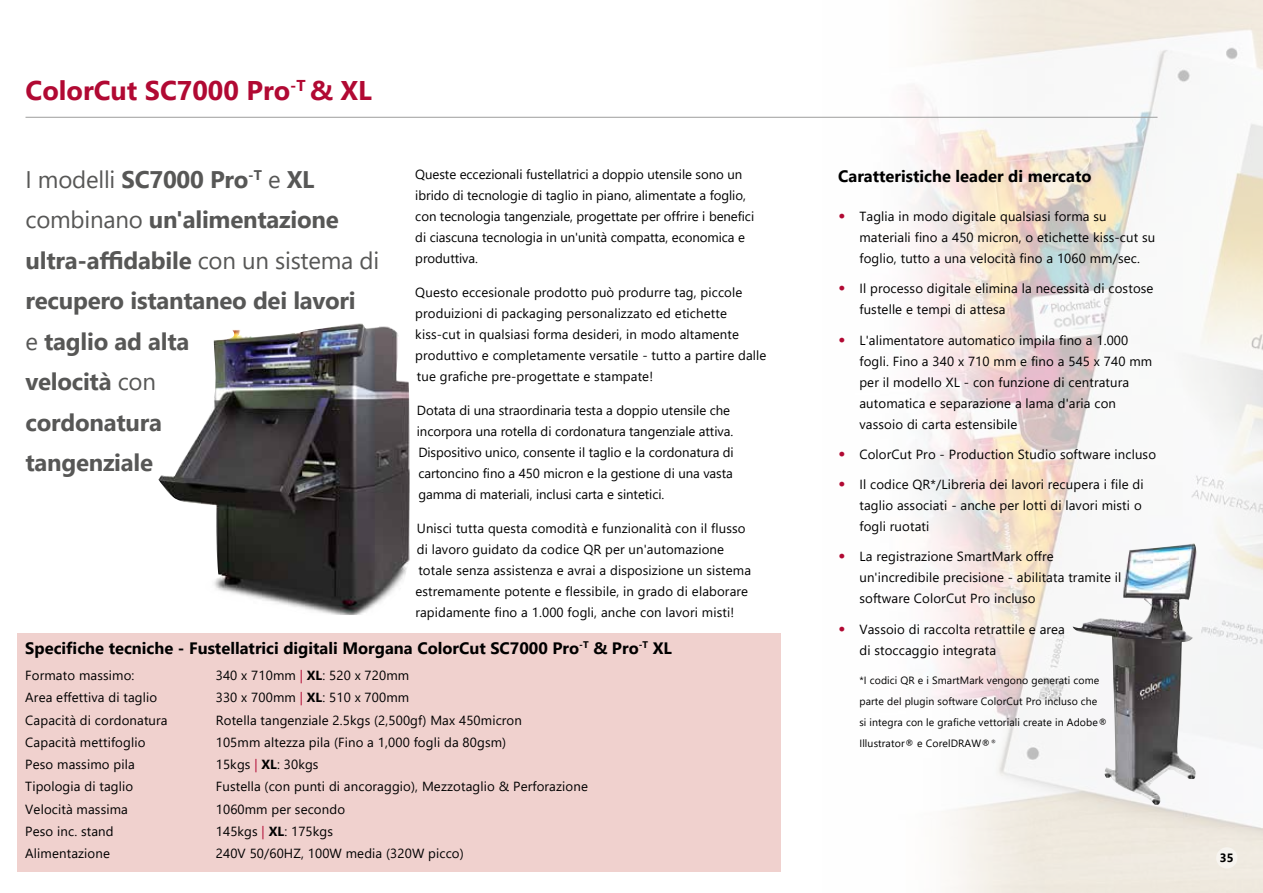
<style>
.page{position:relative;width:1263px;height:893px;background:#fff}
.page>*{position:absolute;margin:0;border:0;box-sizing:border-box;transform-origin:0 0}
.t1{font:700 27px "Segoe UI";color:#b10933}
.t2{font:700 24px/40.5px "Segoe UI";letter-spacing:-.01em;color:#575756}
.t3{font:700 16.5px "Segoe UI";color:#000}
.t4{font:13.2px/21px "Segoe UI";letter-spacing:.01em;color:#000}
.t5{font:700 12px "Segoe UI";color:#000}
.t6{font:10.5px/21px "Segoe UI";letter-spacing:.01em;color:#000}
.s1{font-weight:400}
.s2{color:#b10933}
.s3{font-weight:700}
.s4{font-weight:700;font-size:18px;color:#b10933}
</style>
<div class="page">
<svg style="left:822px;top:0;width:441px;height:893px"></svg>
<div style="left:17px;top:633px;width:764px;height:238px;background:#f0d1ce"></div>
<img style="left:1072px;top:543px;width:130px;height:262px">
<hr style="left:26px;top:117px;width:1131px;height:1px;background:#9d9d9c">
<img style="left:158px;top:323px;width:252px;height:292px">
<div style="left:1216px;top:847px;width:21px;height:21px;background:#f7f4ef;border-radius:50%"></div>
<h1 class="t1" style="left:26px;top:65px;width:348px">ColorCut SC7000 Pro<sup>-T</sup> &amp; XL</h1>
<h2 class="t2" style="left:26px;top:157px;width:355px"><span class="s1">I modelli</span> SC7000 Pro<sup>-T</sup> <span class="s1">e</span> XL <span class="s1">combinano</span> un'alimentazione ultra-affidabile <span class="s1">con un sistema di </span>recupero istantaneo dei lavori<br><span class="s1">e</span> taglio ad alta<br>velocità <span class="s1">con<br></span>cordonatura<br>tangenziale</h2>
<p class="t4" style="left:415px;top:163px;width:340px">Queste eccezionali fustellatrici a doppio utensile sono un ibrido di tecnologie di taglio in piano, alimentate a foglio, con tecnologia tangenziale, progettate per offrire i benefici di ciascuna tecnologia in un'unità compatta, economica e produttiva.</p>
<p class="t4" style="left:415px;top:281px;width:353px">Questo eccesionale prodotto può produrre tag, piccole produizioni di packaging personalizzato ed etichette kiss-cut in qualsiasi forma desideri, in modo altamente produttivo e completamente versatile - tutto a partire dalle tue grafiche pre-progettate e stampate!</p>
<p class="t4" style="left:417px;top:398px;width:318px">Dotata di una straordinaria testa a doppio utensile che incorpora una rotella di cordonatura tangenziale attiva.<br>Dispositivo unico, consente il taglio e la cordonatura di cartoncino fino a 450 micron e la gestione di una vasta gamma di materiali, inclusi carta e sintetici.</p>
<p class="t4" style="left:415px;top:516px;width:337px">Unisci tutta questa comodità e funzionalità con il flusso di lavoro guidato da codice QR per un'automazione totale senza assistenza e avrai a disposizione un sistema estremamente potente e flessibile, in grado di elaborare rapidamente fino a 1.000 fogli, anche con lavori misti!</p>
<p class="t3" style="left:25px;top:632px;width:648px">Specifiche tecniche - Fustellatrici digitali Morgana ColorCut SC7000 Pro<sup>-T</sup> &amp; Pro<sup>-T</sup> XL</p>
<p class="t4" style="left:25px;top:664px;width:111px">Formato massimo:</p>
<p class="t4" style="left:216px;top:664px;width:195px">340 x 710mm <span class="s2">|</span> <span class="s3">XL</span>: 520 x 720mm</p>
<p class="t4" style="left:25px;top:686px;width:133px">Area effettiva di taglio</p>
<p class="t4" style="left:216px;top:686px;width:195px">330 x 700mm <span class="s2">|</span> <span class="s3">XL</span>: 510 x 700mm</p>
<p class="t4" style="left:25px;top:708px;width:144px">Capacità di cordonatura</p>
<p class="t4" style="left:216px;top:708px;width:308px">Rotella tangenziale 2.5kgs (2,500gf) Max 450micron</p>
<p class="t4" style="left:25px;top:730px;width:122px">Capacità mettifoglio</p>
<p class="t4" style="left:216px;top:730px;width:292px">105mm altezza pila (Fino a 1,000 fogli da 80gsm)</p>
<p class="t4" style="left:25px;top:753px;width:111px">Peso massimo pila</p>
<p class="t4" style="left:216px;top:753px;width:104px">15kgs <span class="s2">|</span> <span class="s3">XL</span>: 30kgs</p>
<p class="t4" style="left:25px;top:775px;width:109px">Tipologia di taglio</p>
<p class="t4" style="left:216px;top:775px;width:374px">Fustella (con punti di ancoraggio), Mezzotaglio &amp; Perforazione</p>
<p class="t4" style="left:25px;top:797px;width:104px">Velocità massima</p>
<p class="t4" style="left:216px;top:797px;width:131px">1060mm per secondo</p>
<p class="t4" style="left:25px;top:820px;width:90px">Peso inc. stand</p>
<p class="t4" style="left:216px;top:820px;width:119px">145kgs <span class="s2">|</span> <span class="s3">XL</span>: 175kgs</p>
<p class="t4" style="left:25px;top:842px;width:86px">Alimentazione</p>
<p class="t4" style="left:216px;top:842px;width:249px">240V 50/60HZ, 100W media (320W picco)</p>
<p class="t3" style="left:838px;top:161px;width:255px">Caratteristiche leader di mercato</p>
<p class="t4" style="left:859px;top:204px;width:297px;text-indent:-21px"><span class="s4">•</span> Taglia in modo digitale qualsiasi forma su materiali fino a 450 micron, o etichette kiss-cut su foglio, tutto a una velocità fino a 1060 mm/sec.</p>
<p class="t4" style="left:859px;top:277px;width:296px;text-indent:-21px"><span class="s4">•</span> Il processo digitale elimina la necessità di costose fustelle e tempi di attesa</p>
<p class="t4" style="left:859px;top:328px;width:294px;text-indent:-21px"><span class="s4">•</span> L'alimentatore automatico impila fino a 1.000 fogli. Fino a 340 x 710 mm e fino a 545 x 740 mm per il modello XL - con funzione di centratura automatica e separazione a lama d'aria con vassoio di carta estensibile</p>
<p class="t4" style="left:838px;top:443px;width:319px"><span class="s4">•</span> ColorCut Pro - Production Studio software incluso</p>
<p class="t4" style="left:859px;top:473px;width:286px;text-indent:-21px"><span class="s4">•</span> Il codice QR*/Libreria dei lavori recupera i file di taglio associati - anche per lotti di lavori misti o fogli ruotati</p>
<p class="t4" style="left:859px;top:545px;width:263px;text-indent:-21px"><span class="s4">•</span> La registrazione SmartMark offre un'incredibile precisione - abilitata tramite il software ColorCut Pro incluso</p>
<p class="t4" style="left:859px;top:617px;width:207px;text-indent:-21px"><span class="s4">•</span> Vassoio di raccolta retrattile e area di stoccaggio integrata</p>
<p class="t6" style="left:859px;top:669px;width:249px">*I codici QR e i SmartMark vengono generati come parte del plugin software ColorCut Pro incluso che<br>si integra con le grafiche vettoriali create in Adobe® Illustrator® e CorelDRAW®<sup>®</sup></p>
<p class="t5" style="left:1220px;top:847px;width:15px">35</p>
</div>
